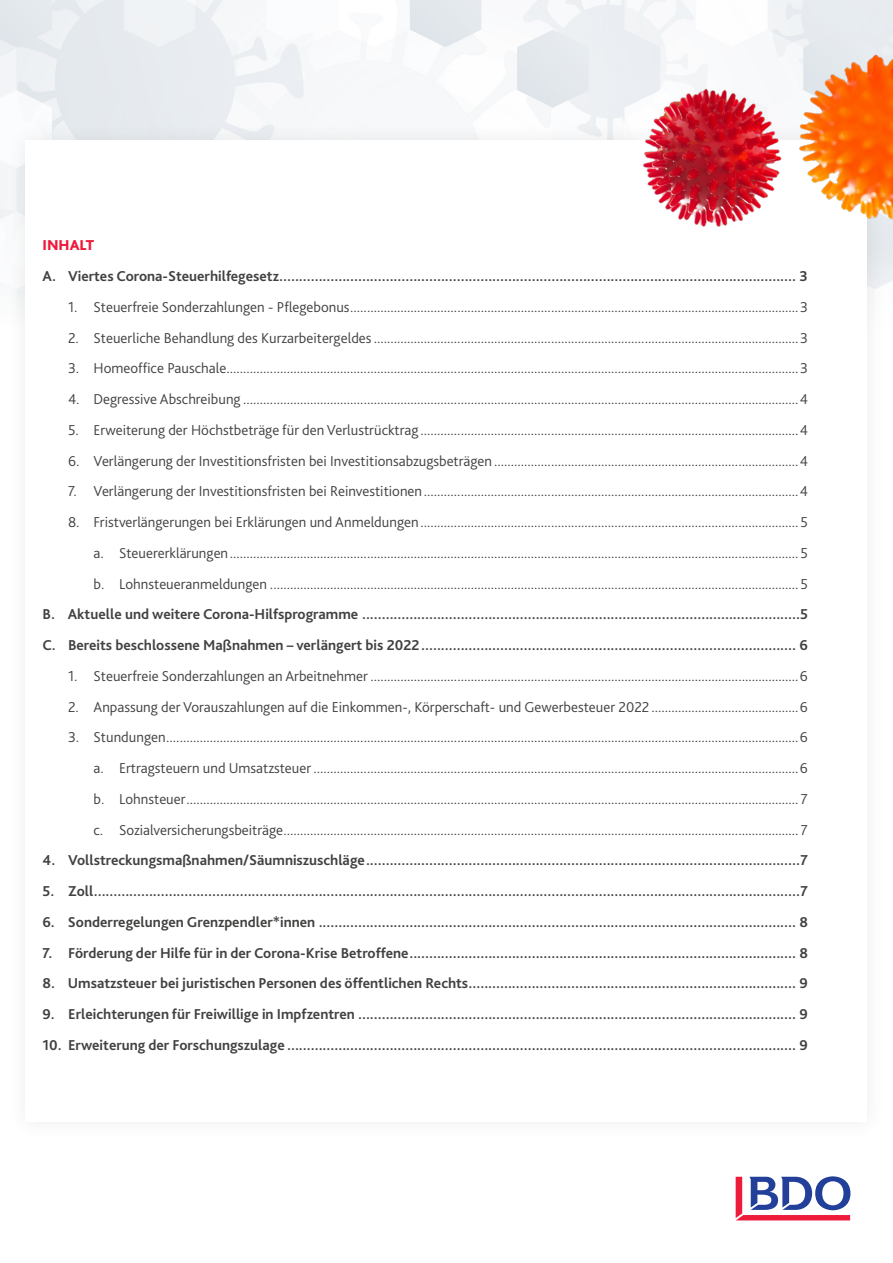
<style>
.page{position:relative;width:893px;height:1263px;background:#fff}
.page>*{position:absolute;margin:0;border:0;box-sizing:border-box;transform-origin:0 0}
.t1{font:300 15px "Bliss Pro";color:#414140}
.t2{font:700 15px "Bliss Pro";color:#414140}
.Subheading_level_1{font:800 15px "Bliss Pro";color:#ed1a3a}
</style>
<div class="page">
<div style="left:7px;top:122px;width:879px;height:1019px;background:#414140;opacity:.1"></div>
<div style="left:26px;top:141px;width:841px;height:981px;background:#fff"></div>
<svg style="left:736px;top:1176px;width:114px;height:44px"></svg>
<img style="left:643px;top:55px;width:250px;height:171px">
<p class="Subheading_level_1" style="left:43px;top:236px;width:53px">INHALT</p>
<p class="t2" style="left:43px;top:267px;width:767px">A. Viertes Corona-Steuerhilfegesetz................................................................................................................................... 3</p>
<p class="t1" style="left:68px;top:297px;width:741px">1. Steuerfreie Sonderzahlungen - Pflegebonus......................................................................................................................................3</p>
<p class="t1" style="left:68px;top:328px;width:741px">2. Steuerliche Behandlung des Kurzarbeitergeldes...............................................................................................................................3</p>
<p class="t1" style="left:68px;top:359px;width:741px">3. Homeoffice Pauschale...........................................................................................................................................................................3</p>
<p class="t1" style="left:68px;top:390px;width:741px">4. Degressive Abschreibung ......................................................................................................................................................................4</p>
<p class="t1" style="left:68px;top:420px;width:741px">5. Erweiterung der Höchstbeträge für den Verlustrücktrag .................................................................................................................4</p>
<p class="t1" style="left:68px;top:451px;width:741px">6. Verlängerung der Investitionsfristen bei Investitionsabzugsbeträgen ...........................................................................................4</p>
<p class="t1" style="left:68px;top:482px;width:741px">7. Verlängerung der Investitionsfristen bei Reinvestitionen................................................................................................................4</p>
<p class="t1" style="left:68px;top:513px;width:741px">8. Fristverlängerungen bei Erklärungen und Anmeldungen.................................................................................................................5</p>
<p class="t1" style="left:94px;top:543px;width:716px">a. Steuererklärungen..........................................................................................................................................................................5</p>
<p class="t1" style="left:94px;top:574px;width:716px">b. Lohnsteueranmeldungen ..............................................................................................................................................................5</p>
<p class="t2" style="left:43px;top:605px;width:767px">B. Aktuelle und weitere Corona-Hilfsprogramme ...............................................................................................................5</p>
<p class="t2" style="left:43px;top:636px;width:767px">C. Bereits beschlossene Maßnahmen – verlängert bis 2022............................................................................................... 6</p>
<p class="t1" style="left:68px;top:667px;width:741px">1. Steuerfreie Sonderzahlungen an Arbeitnehmer ................................................................................................................................6</p>
<p class="t1" style="left:68px;top:697px;width:741px">2. Anpassung der Vorauszahlungen auf die Einkommen-, Körperschaft- und Gewerbesteuer 2022............................................6</p>
<p class="t1" style="left:68px;top:728px;width:741px">3. Stundungen.............................................................................................................................................................................................6</p>
<p class="t1" style="left:94px;top:759px;width:716px">a. Ertragsteuern und Umsatzsteuer.................................................................................................................................................6</p>
<p class="t1" style="left:94px;top:790px;width:716px">b. Lohnsteuer....................................................................................................................................................................................... 7</p>
<p class="t1" style="left:94px;top:820px;width:716px">c. Sozialversicherungsbeiträge.......................................................................................................................................................... 7</p>
<p class="t2" style="left:43px;top:851px;width:767px">4. Vollstreckungsmaßnahmen/Säumniszuschläge..............................................................................................................7</p>
<p class="t2" style="left:43px;top:882px;width:767px">5. Zoll...................................................................................................................................................................................7</p>
<p class="t2" style="left:43px;top:913px;width:767px">6. Sonderregelungen Grenzpendler*innen ......................................................................................................................... 8</p>
<p class="t2" style="left:43px;top:943px;width:767px">7. Förderung der Hilfe für in der Corona-Krise Betroffene.................................................................................................. 8</p>
<p class="t2" style="left:43px;top:974px;width:767px">8. Umsatzsteuer bei juristischen Personen des öffentlichen Rechts................................................................................... 9</p>
<p class="t2" style="left:43px;top:1005px;width:767px">9. Erleichterungen für Freiwillige in Impfzentren ............................................................................................................... 9</p>
<p class="t2" style="left:43px;top:1036px;width:767px">10. Erweiterung der Forschungszulage ................................................................................................................................. 9</p>
</div>
